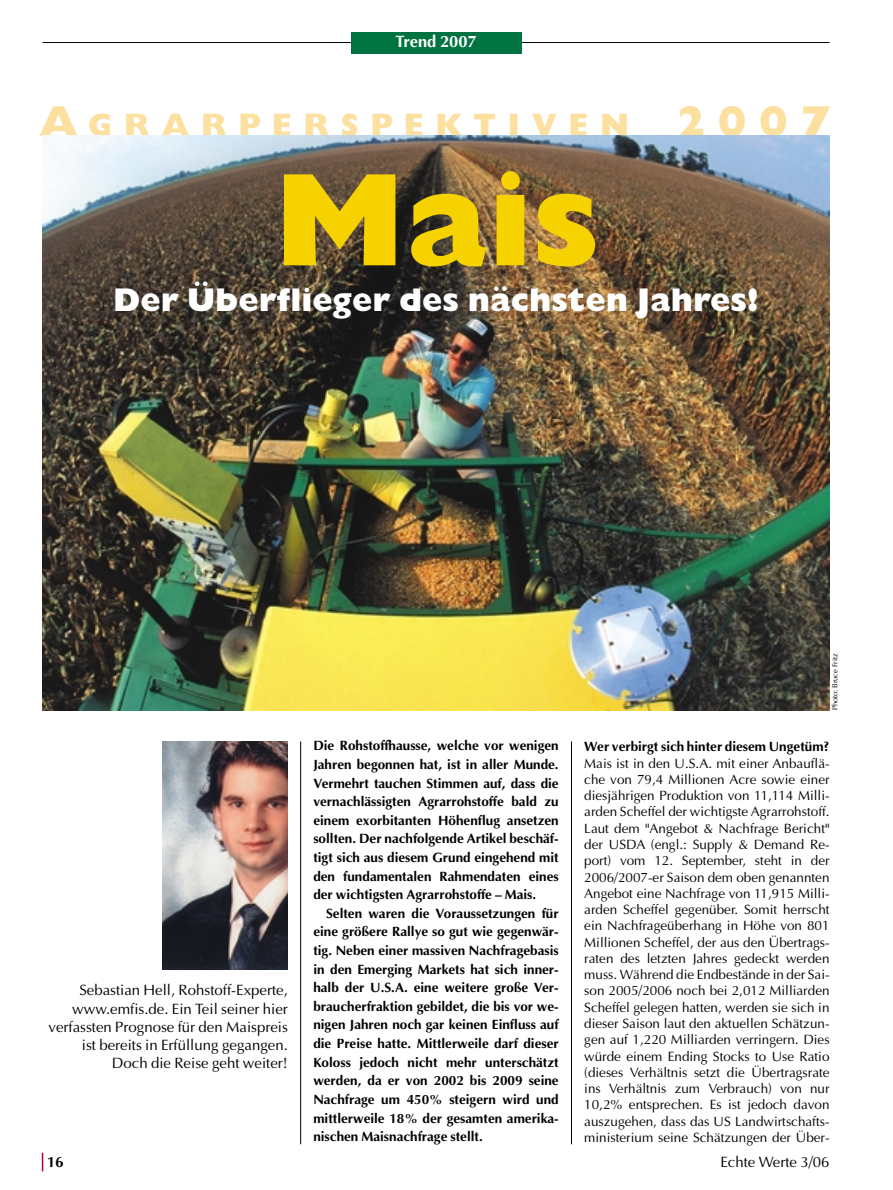
<style>
.page{position:relative;width:893px;height:1190px;background:#fff}
.page>*{position:absolute;margin:0;border:0;box-sizing:border-box;transform-origin:0 0}
.t1{font:800 133.2px "Gill Sans";color:#f6d200}
.t2{font:800 33px "Gill Sans";color:#fff}
.t3{font:800 32.7px "Gill Sans";letter-spacing:.375em;color:#fce0a0;scale:.96 1}
.t4{font:700 16.5px "Optima";color:#fff}
.t5{font:15px/18.3px "Optima";color:#000;text-align:right}
.t6{font:700 15px "Optima";color:#000}
.t7{font:13.5px/16.4px "Optima";color:#000;text-align:justify}
.t8{font:700 13.5px/18.6px "Optima";color:#000;text-align:justify}
.t9{font:7.5px "Optima";color:#000}
.s1{font-size:43.5px}
</style>
<div class="page">
<hr style="left:43px;top:42px;width:786px;height:1px;background:#000">
<div style="left:351px;top:32px;width:170px;height:21px;background:#007340"></div>
<hr style="left:300px;top:741px;width:1px;height:403px;background:#000">
<hr style="left:571px;top:741px;width:1px;height:403px;background:#000">
<img style="left:43px;top:136px;width:786px;height:574px">
<svg style="left:42px;top:1152px;width:1px;height:19px"></svg>
<svg style="left:162px;top:969px;width:126px;height:1px"></svg>
<img style="left:162px;top:741px;width:126px;height:228px">
<p class="t4" style="left:395px;top:35px;width:83px">Trend 2007</p>
<h3 class="t3" style="left:39px;top:114px;width:825px"><span class="s1">A</span>GRARPERSPEKTIVEN <span class="s1">2007</span></h3>
<h1 class="t1" style="left:274px;top:174px;width:326px">Mais</h1>
<h2 class="t2" style="left:113px;top:288px;width:647px">Der Überflieger des nächsten Jahres!</h2>
<p class="t5" style="left:49px;top:982px;width:241px">Sebastian Hell, Rohstoff-Experte, www.emfis.de. Ein Teil seiner hier verfassten Prognose für den Maispreis ist bereits in Erfüllung gegangen.<br>Doch die Reise geht weiter!</p>
<p class="t8" style="left:313px;top:737px;width:247px">Die Rohstoffhausse, welche vor wenigen Jahren begonnen hat, ist in aller Munde.<br>Vermehrt tauchen Stimmen auf, dass die vernachlässigten Agrarrohstoffe bald zu einem exorbitanten Höhenflug ansetzen sollten. Der nachfolgende Artikel beschäf&shy;tigt sich aus diesem Grund eingehend mit den fundamentalen Rahmendaten eines der wichtigsten Agrarrohstoffe – Mais.</p>
<p class="t8" style="left:313px;top:905px;width:247px;text-indent:13px">Selten waren die Voraussetzungen für eine größere Rallye so gut wie gegenwär&shy;tig. Neben einer massiven Nachfragebasis in den Emerging Markets hat sich inner&shy;halb der U.S.A. eine weitere große Ver&shy;braucherfraktion gebildet, die bis vor we&shy;nigen Jahren noch gar keinen Einfluss auf die Preise hatte. Mittlerweile darf dieser Koloss jedoch nicht mehr unterschätzt werden, da er von 2002 bis 2009 seine Nachfrage um 450% steigern wird und mittlerweile 18% der gesamten amerika&shy;nischen Maisnachfrage stellt.</p>
<p class="t9" style="left:831px;top:710px;width:59px;rotate:-90deg">Photo: Bruce Fritz</p>
<p class="t8" style="left:584px;top:738px;width:247px">Wer verbirgt sich hinter diesem Ungetüm?</p>
<p class="t7" style="left:584px;top:756px;width:247px">Mais ist in den U.S.A. mit einer Anbauflä&shy;che von 79,4 Millionen Acre sowie einer diesjährigen Produktion von 11,114 Milli&shy;arden Scheffel der wichtigste Agrarrohstoff.<br>Laut dem "Angebot &amp; Nachfrage Bericht" der USDA (engl.: Supply &amp; Demand Re&shy;port) vom 12. September, steht in der 2006/2007-er Saison dem oben genannten Angebot eine Nachfrage von 11,915 Milli&shy;arden Scheffel gegenüber. Somit herrscht ein Nachfrageüberhang in Höhe von 801<br>Millionen Scheffel, der aus den Übertrags&shy;raten des letzten Jahres gedeckt werden muss. Während die Endbestände in der Sai&shy;son 2005/2006 noch bei 2,012 Milliarden Scheffel gelegen hatten, werden sie sich in dieser Saison laut den aktuellen Schätzun&shy;gen auf 1,220 Milliarden verringern. Dies würde einem Ending Stocks to Use Ratio (dieses Verhältnis setzt die Übertragsrate ins Verhältnis zum Verbrauch) von nur 10,2% entsprechen. Es ist jedoch davon auszugehen, dass das US Landwirtschafts&shy;ministerium seine Schätzungen der Über-</p>
<p class="t6" style="left:47px;top:1155px;width:18px">16</p>
<p class="t5" style="left:720px;top:1154px;width:111px">Echte Werte 3/06</p>
</div>
